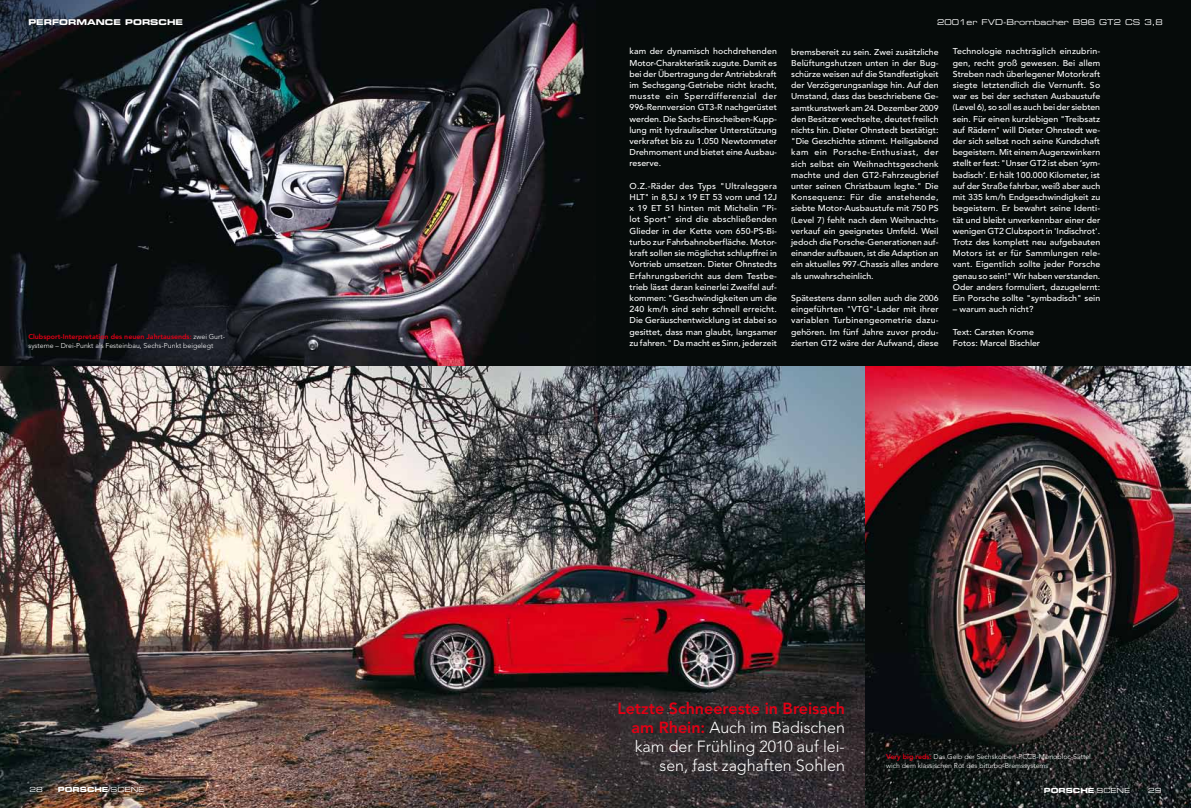
<style>
.page{position:relative;width:1191px;height:808px;background:#fff}
.page>*{position:absolute;margin:0;border:0;box-sizing:border-box;transform-origin:0 0}
.t1{font:300 16px/19px "Avenir";color:#fff;text-align:right}
.t2{font:500 8.5px/11.2px "Avenir";color:#fff;text-align:justify}
.t3{font:8px "Eurostile Extended Two";color:#fff;scale:.95 1}
.t4{font:8px "Eurostile Bold Extended Two";color:#fff}
.t5{font:300 7px/9px "Avenir";color:#fff}
.t6{font:7px "Eurostile Bold Extended Two";color:#fff}
.t7{font:7px "Eurostile Extended Two";color:#fff}
.s1{font-weight:800;color:#e20015}
.s2{font-family:"Eurostile Extended Two"}
</style>
<div class="page">
<div style="left:595px;top:0;width:596px;height:366px;background:#060b0a"></div>
<img style="left:0;top:0;width:595px;height:366px">
<img style="left:865px;top:366px;width:326px;height:442px">
<img style="left:0;top:366px;width:865px;height:442px">
<p class="t4" style="left:28px;top:16px;width:85px">PERFOR MANCE</p>
<p class="t4" style="left:125px;top:16px;width:18px">PORSCHE</p>
<p class="t3" style="left:937px;top:16px;width:239px">2001er FVD-Brombacher B96 GT2 CS 3,8</p>
<p class="t5" style="left:28px;top:332px;width:198px"><span class="s1">Clubsport-Interpretation des neuen Jahrtausends:</span> zwei Gurt&shy;systeme – Drei-Punkt als Festeinbau, Sechs-Punkt beigelegt</p>
<p class="t2" style="left:629px;top:46px;width:149px">kam der dynamisch hochdrehenden Motor-Charakteristik zugute. Damit es bei der Übertragung der Antriebskraft im Sechsgang-Getriebe nicht kracht, musste ein Sperrdifferenzial der 996-Rennversion GT3-R nachgerüstet werden. Die Sachs-Einscheiben-Kupp&shy;lung mit hydraulischer Unterstützung verkraftet bis zu 1.050 Newtonmeter Drehmoment und bietet eine Ausbau&shy;reserve.</p>
<p class="t2" style="left:629px;top:181px;width:149px">O.Z.-Räder des Typs "Ultraleggera HLT" in 8,5J x 19 ET 53 vorn und 12J x 19 ET 51 hinten mit Michelin ”Pi&shy;lot Sport" sind die abschließenden Glieder in der Kette vom 650-PS-Bi&shy;turbo zur Fahrbahnoberfläche. Motor&shy;kraft sollen sie möglichst schlupffrei in Vortrieb umsetzen. Dieter Ohnstedts Erfahrungsbericht aus dem Testbe&shy;trieb lässt daran keinerlei Zweifel auf&shy;kommen: "Geschwindigkeiten um die 240 km/h sind sehr schnell erreicht.<br>Die Geräuschentwicklung ist dabei so gesittet, dass man glaubt, langsamer zu fahren." Da macht es Sinn, jederzeit</p>
<p class="t2" style="left:791px;top:46px;width:149px">bremsbereit zu sein. Zwei zusätzliche Belüftungshutzen unten in der Bug&shy;schürze weisen auf die Standfestigkeit der Verzögerungsanlage hin. Auf den Umstand, dass das beschriebene Ge&shy;samtkunstwerk am 24. Dezember 2009 den Besitzer wechselte, deutet freilich nichts hin. Dieter Ohnstedt bestätigt: "Die Geschichte stimmt. Heiligabend kam ein Porsche-Enthusiast, der sich selbst ein Weihnachtsgeschenk machte und den GT2-Fahrzeugbrief unter seinen Christbaum legte." Die Konsequenz: Für die anstehende, siebte Motor-Ausbaustufe mit 750 PS (Level 7) fehlt nach dem Weihnachts&shy;verkauf ein geeignetes Umfeld. Weil jedoch die Porsche-Generationen auf&shy;einander aufbauen, ist die Adaption an ein aktuelles 997-Chassis alles andere als unwahrscheinlich.</p>
<p class="t2" style="left:791px;top:293px;width:149px">Spätestens dann sollen auch die 2006 eingeführten "VTG"-Lader mit ihrer variablen Turbinengeometrie dazu&shy;gehören. Im fünf Jahre zuvor produ&shy;zierten GT2 wäre der Aufwand, diese</p>
<p class="t2" style="left:952px;top:46px;width:149px">Technologie nachträglich einzubrin&shy;gen, recht groß gewesen. Bei allem Streben nach überlegener Motorkraft siegte letztendlich die Vernunft. So war es bei der sechsten Ausbaustufe (Level 6), so soll es auch bei der siebten sein. Für einen kurzlebigen "Treibsatz auf Rädern" will Dieter Ohnstedt we&shy;der sich selbst noch seine Kundschaft begeistern. Mit einem Augenzwinkern stellt er fest: "Unser GT2 ist eben ‘sym&shy;badisch‘. Er hält 100.000 Kilometer, ist auf der Straße fahrbar, weiß aber auch mit 335 km/h Endgeschwindigkeit zu begeistern. Er bewahrt seine Identi&shy;tät und bleibt unverkennbar einer der wenigen GT2 Clubsport in 'Indischrot'.<br>Trotz des komplett neu aufgebauten Motors ist er für Sammlungen rele&shy;vant. Eigentlich sollte jeder Porsche genau so sein!" Wir haben verstanden.<br>Oder anders formuliert, dazugelernt:<br>Ein Porsche sollte "symbadisch" sein</p>
<p class="t2" style="left:952px;top:304px;width:82px">– warum auch nicht?</p>
<p class="t2" style="left:952px;top:326px;width:89px">Text: Carsten Krome<br>Fotos: Marcel Bischler</p>
<h1 class="t1" style="left:617px;top:699px;width:229px"><span class="s1">Letzte Schneereste in Breisach am Rhein:</span> Auch im Badischen kam der Frühling 2010 auf lei&shy;sen, fast zaghaften Sohlen</h1>
<p class="t5" style="left:886px;top:752px;width:206px"><span class="s1">Very big reds:</span> Das Gelb der Sechskolben-PCCB-Monobloc-Sättel wich dem klassischen Rot des biturbo-Bremssystems</p>
<p class="t7" style="left:29px;top:784px;width:15px">28</p>
<p class="t6" style="left:58px;top:784px;width:88px">PORSCHE <span class="s2">Scene</span></p>
<p class="t6" style="left:1043px;top:785px;width:88px">PORSCHE <span class="s2">Scene</span></p>
<p class="t7" style="left:1148px;top:785px;width:15px">29</p>
</div>
